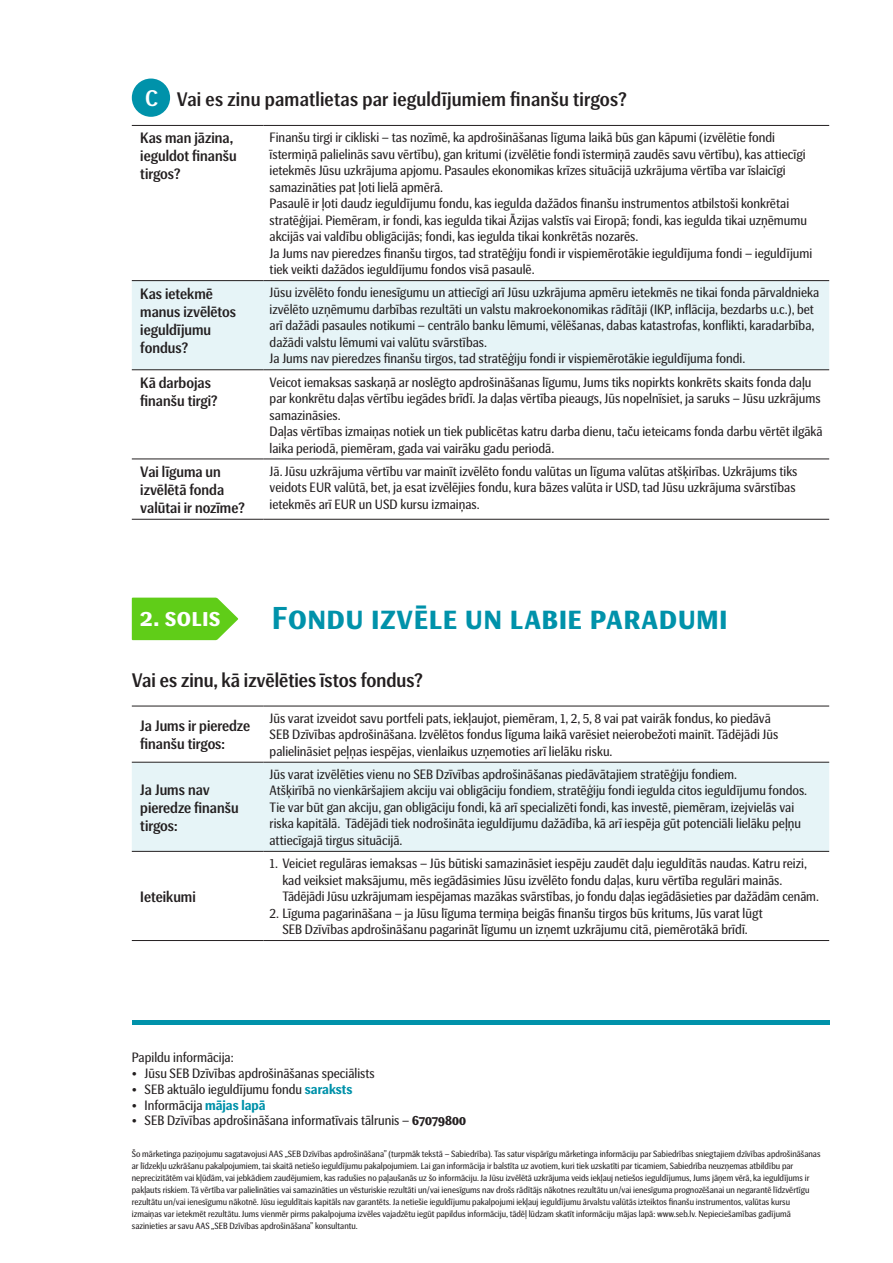
<style>
.page{position:relative;width:893px;height:1263px;background:#fff}
.page>*{position:absolute;margin:0;border:0;box-sizing:border-box;transform-origin:0 0}
.t1{font:700 31.5px "SEB Basic";letter-spacing:.03em;color:#0092aa}
.t2{font:700 24px "SEB Basic";letter-spacing:.03em;color:#fff}
.t3{font:500 19.5px "SEB Basic";letter-spacing:.01em;color:#231f20}
.t4{font:500 15px/18px "SEB Basic";color:#231f20}
.t5{font:13.5px/16.5px "SEB Basic";color:#231f20}
.t6{font:9px/12px "SEB Basic";color:#231f20}
.s1{font-size:22.5px;color:#fff}
.s2{font-weight:700;color:#0092aa}
.s3{font-weight:700}
</style>
<div class="page">
<svg style="left:132px;top:598px;width:106px;height:42px;background:#6fd12e"></svg>
<div style="left:132px;top:763px;width:697px;height:88px;background:#e6f4f7"></div>
<hr style="left:132px;top:851px;width:132px;height:1px;background:#231f20">
<hr style="left:264px;top:851px;width:565px;height:1px;background:#231f20">
<hr style="left:132px;top:940px;width:132px;height:1px;background:#231f20">
<hr style="left:264px;top:940px;width:565px;height:1px;background:#231f20">
<hr style="left:132px;top:706px;width:132px;height:1px;background:#231f20">
<hr style="left:264px;top:706px;width:565px;height:1px;background:#231f20">
<hr style="left:132px;top:762px;width:132px;height:1px;background:#231f20">
<hr style="left:264px;top:762px;width:565px;height:1px;background:#231f20">
<div style="left:132px;top:79px;width:38px;height:38px;background:#0092aa;border-radius:50%"></div>
<div style="left:132px;top:281px;width:697px;height:88px;background:#e6f4f7"></div>
<hr style="left:132px;top:369px;width:132px;height:1px;background:#231f20">
<hr style="left:264px;top:369px;width:565px;height:1px;background:#231f20">
<hr style="left:132px;top:459px;width:132px;height:1px;background:#231f20">
<hr style="left:264px;top:459px;width:565px;height:1px;background:#231f20">
<hr style="left:132px;top:519px;width:132px;height:1px;background:#231f20">
<hr style="left:264px;top:519px;width:565px;height:1px;background:#231f20">
<hr style="left:132px;top:125px;width:132px;height:1px;background:#231f20">
<hr style="left:264px;top:125px;width:565px;height:1px;background:#231f20">
<hr style="left:132px;top:280px;width:132px;height:1px;background:#231f20">
<hr style="left:264px;top:280px;width:565px;height:1px;background:#231f20">
<div style="left:132px;top:1020px;width:697px;height:5px;background:#0092aa"></div>
<h3 class="t3" style="left:145px;top:89px;width:483px"><span class="s1">C</span> Vai es zinu pamatlietas par ieguldījumiem finanšu tirgos?</h3>
<p class="t4" style="left:140px;top:129px;width:98px">Kas man jāzina, ieguldot finanšu tirgos?</p>
<p class="t5" style="left:270px;top:130px;width:544px">Finanšu tirgi ir cikliski – tas nozīmē, ka apdrošināšanas līguma laikā būs gan kāpumi (izvēlētie fondi īstermiņā palielinās savu vērtību), gan kritumi (izvēlētie fondi īstermiņā zaudēs savu vērtību), kas attiecīgi ietekmēs Jūsu uzkrājuma apjomu. Pasaules ekonomikas krīzes situācijā uzkrājuma vērtība var īslaicīgi samazināties pat ļoti lielā apmērā.<br>Pasaulē ir ļoti daudz ieguldījumu fondu, kas iegulda dažādos finanšu instrumentos atbilstoši konkrētai stratēģijai. Piemēram, ir fondi, kas iegulda tikai Āzijas valstīs vai Eiropā; fondi, kas iegulda tikai uzņēmumu akcijās vai valdību obligācijās; fondi, kas iegulda tikai konkrētās nozarēs.<br>Ja Jums nav pieredzes finanšu tirgos, tad stratēģiju fondi ir vispiemērotākie ieguldījuma fondi – ieguldījumi tiek veikti dažādos ieguldījumu fondos visā pasaulē.</p>
<p class="t4" style="left:140px;top:285px;width:97px">Kas ietekmē manus izvēlētos ieguldījumu fondus?</p>
<p class="t5" style="left:270px;top:285px;width:551px">Jūsu izvēlēto fondu ienesīgumu un attiecīgi arī Jūsu uzkrājuma apmēru ietekmēs ne tikai fonda pārvaldnieka izvēlēto uzņēmumu darbības rezultāti un valstu makroekonomikas rādītāji (IKP, inflācija, bezdarbs u.c.), bet arī dažādi pasaules notikumi – centrālo banku lēmumi, vēlēšanas, dabas katastrofas, konflikti, karadarbība, dažādi valstu lēmumi vai valūtu svārstības.<br>Ja Jums nav pieredzes finanšu tirgos, tad stratēģiju fondi ir vispiemērotākie ieguldījuma fondi.</p>
<p class="t4" style="left:140px;top:374px;width:79px">Kā darbojas finanšu tirgi?</p>
<p class="t5" style="left:270px;top:374px;width:554px">Veicot iemaksas saskaņā ar noslēgto apdrošināšanas līgumu, Jums tiks nopirkts konkrēts skaits fonda daļu par konkrētu daļas vērtību iegādes brīdī. Ja daļas vērtība pieaugs, Jūs nopelnīsiet, ja saruks – Jūsu uzkrājums samazināsies.<br>Daļas vērtības izmaiņas notiek un tiek publicētas katru darba dienu, taču ieteicams fonda darbu vērtēt ilgākā laika periodā, piemēram, gada vai vairāku gadu periodā.</p>
<p class="t4" style="left:140px;top:463px;width:106px">Vai līguma un izvēlētā fonda valūtai ir nozīme?</p>
<p class="t5" style="left:270px;top:463px;width:529px">Jā. Jūsu uzkrājuma vērtību var mainīt izvēlēto fondu valūtas un līguma valūtas atšķirības. Uzkrājums tiks veidots EUR valūtā, bet, ja esat izvēlējies fondu, kura bāzes valūta ir USD, tad Jūsu uzkrājuma svārstības ietekmēs arī EUR un USD kursu izmaiņas.</p>
<h2 class="t2" style="left:140px;top:604px;width:81px">2. solis</h2>
<h1 class="t1" style="left:272px;top:600px;width:457px">fondu izvēle un labie paradumi</h1>
<h3 class="t3" style="left:132px;top:669px;width:292px">Vai es zinu, kā izvēlēties īstos fondus?</h3>
<p class="t4" style="left:140px;top:717px;width:111px">Ja Jums ir pieredze finanšu tirgos:</p>
<p class="t5" style="left:270px;top:710px;width:510px">Jūs varat izveidot savu portfeli pats, iekļaujot, piemēram, 1, 2, 5, 8 vai pat vairāk fondus, ko piedāvā<br>SEB Dzīvības apdrošināšana. Izvēlētos fondus līguma laikā varēsiet neierobežoti mainīt. Tādējādi Jūs palielināsiet peļņas iespējas, vienlaikus uzņemoties arī lielāku risku.</p>
<p class="t4" style="left:140px;top:781px;width:100px">Ja Jums nav pieredze finanšu tirgos:</p>
<p class="t5" style="left:270px;top:766px;width:539px">Jūs varat izvēlēties vienu no SEB Dzīvības apdrošināšanas piedāvātajiem stratēģiju fondiem.<br>Atšķirībā no vienkāršajiem akciju vai obligāciju fondiem, stratēģiju fondi iegulda citos ieguldījumu fondos.<br>Tie var būt gan akciju, gan obligāciju fondi, kā arī specializēti fondi, kas investē, piemēram, izejvielās vai riska kapitālā. Tādējādi tiek nodrošināta ieguldījumu dažādība, kā arī iespēja gūt potenciāli lielāku peļņu attiecīgajā tirgus situācijā.</p>
<p class="t4" style="left:140px;top:888px;width:57px">Ieteikumi</p>
<p class="t5" style="left:282px;top:855px;width:538px;text-indent:-13px">1. Veiciet regulāras iemaksas – Jūs būtiski samazināsiet iespēju zaudēt daļu ieguldītās naudas. Katru reizi, kad veiksiet maksājumu, mēs iegādāsimies Jūsu izvēlēto fondu daļas, kuru vērtība regulāri mainās.<br>Tādējādi Jūsu uzkrājumam iespējamas mazākas svārstības, jo fondu daļas iegādāsieties par dažādām cenām.</p>
<p class="t5" style="left:270px;top:905px;width:495px;text-align:center">2. Līguma pagarināšana – ja Jūsu līguma termiņa beigās finanšu tirgos būs kritums, Jūs varat lūgt<br>SEB Dzīvības apdrošināšanu pagarināt līgumu un izņemt uzkrājumu citā, piemērotākā brīdī.</p>
<p class="t5" style="left:132px;top:1050px;width:103px">Papildu informācija:</p>
<p class="t5" style="left:132px;top:1065px;width:245px">• Jūsu SEB Dzīvības apdrošināšanas speciālists</p>
<p class="t5" style="left:132px;top:1081px;width:222px">• SEB aktuālo ieguldījumu fondu <span class="s2">saraksts</span></p>
<p class="t5" style="left:132px;top:1097px;width:135px">• Informācija <span class="s2">mājas lapā</span></p>
<p class="t5" style="left:132px;top:1113px;width:336px">• SEB Dzīvības apdrošināšana informatīvais tālrunis – <span class="s3">67079800</span></p>
<p class="t6" style="left:132px;top:1148px;width:690px">Šo mārketinga paziņojumu sagatavojusi AAS „SEB Dzīvības apdrošināšana” (turpmāk tekstā – Sabiedrība). Tas satur vispārīgu mārketinga informāciju par Sabiedrības sniegtajiem dzīvības apdrošināšanas ar līdzekļu uzkrāšanu pakalpojumiem, tai skaitā netiešo ieguldījumu pakalpojumiem. Lai gan informācija ir balstīta uz avotiem, kuri tiek uzskatīti par ticamiem, Sabiedrība neuzņemas atbildību par neprecizitātēm vai kļūdām, vai jebkādiem zaudējumiem, kas radušies no paļaušanās uz šo informāciju. Ja Jūsu izvēlētā uzkrājuma veids iekļauj netiešos ieguldījumus, Jums jāņem vērā, ka ieguldījums ir pakļauts riskiem. Tā vērtība var palielināties vai samazināties un vēsturiskie rezultāti un/vai ienesīgums nav drošs rādītājs nākotnes rezultātu un/vai ienesīguma prognozēšanai un negarantē līdzvērtīgu rezultātu un/vai ienesīgumu nākotnē. Jūsu ieguldītais kapitāls nav garantēts. Ja netiešie ieguldījumu pakalpojumi iekļauj ieguldījumu ārvalstu valūtās izteiktos finanšu instrumentos, valūtas kursu izmaiņas var ietekmēt rezultātu. Jums vienmēr pirms pakalpojuma izvēles vajadzētu iegūt papildus informāciju, tādēļ lūdzam skatīt informāciju mājas lapā: www.seb.lv. Nepieciešamības gadījumā sazinieties ar savu AAS „SEB Dzīvības apdrošināšana” konsultantu.</p>
</div>
